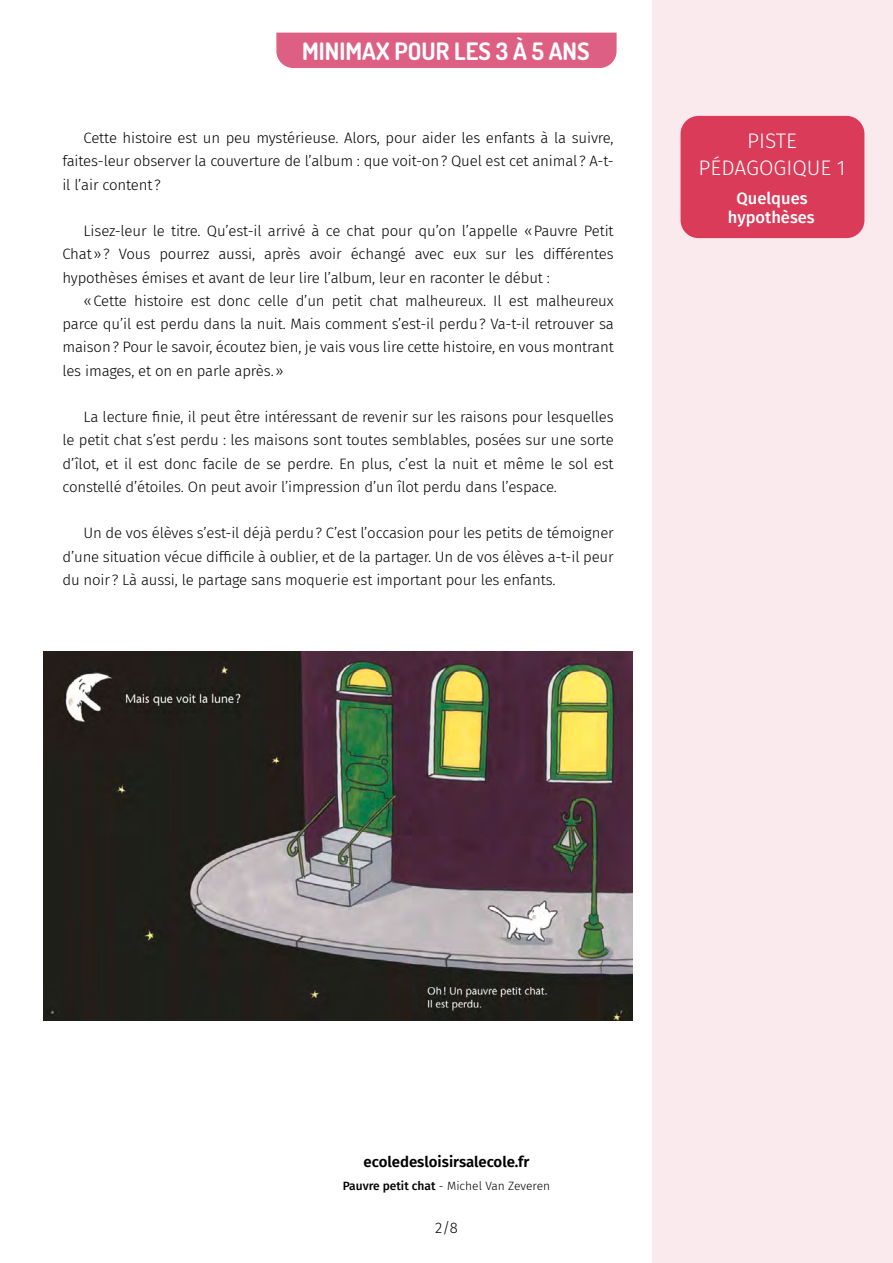
<style>
.page{position:relative;width:893px;height:1263px;background:#fff}
.page>*{position:absolute;margin:0;border:0;box-sizing:border-box;transform-origin:0 0}
.t1{font:700 24px "Dosis";color:#fff}
.t2{font:300 21px/27px "Fira Sans";color:#fff;text-align:center}
.t3{font:500 16.5px/19.8px "Fira Sans";color:#fff;text-align:center}
.t4{font:300 15px/23.2px "Fira Sans";letter-spacing:-.01em;color:#000;text-align:justify}
.t5{font:600 15px "Fira Sans";color:#000}
.t6{font:300 12px "Fira Sans";color:#000}
.s1{font-weight:500}
</style>
<div class="page">
<div style="left:652px;top:0;width:241px;height:1263px;background:#faeaee"></div>
<div style="left:276px;top:33px;width:341px;height:35px;background:#de5f84"></div>
<div style="left:680px;top:116px;width:184px;height:122px;background:#da3b59;border-radius:18px"></div>
<img style="left:44px;top:651px;width:588px;height:369px">
<h1 class="t1" style="left:302px;top:35px;width:289px">MINIMAX POUR LES 3 À 5 ANS</h1>
<p class="t4" style="left:62px;top:126px;width:553px;text-indent:21px">Cette histoire est un peu mystérieuse. Alors, pour aider les enfants à la suivre, faites-leur observer la couverture de l’album : que voit-on? Quel est cet animal? A-t&shy;il l’air content?</p>
<p class="t4" style="left:62px;top:219px;width:553px;text-indent:21px">Lisez-leur le titre. Qu’est-il arrivé à ce chat pour qu’on l’appelle «Pauvre Petit Chat»? Vous pourrez aussi, après avoir échangé avec eux sur les différentes hypothèses émises et avant de leur lire l’album, leur en raconter le début :</p>
<p class="t4" style="left:62px;top:289px;width:553px;text-indent:21px">«Cette histoire est donc celle d’un petit chat malheureux. Il est malheureux parce qu’il est perdu dans la nuit. Mais comment s’est-il perdu? Va-t-il retrouver sa maison? Pour le savoir, écoutez bien, je vais vous lire cette histoire, en vous montrant les images, et on en parle après.»</p>
<p class="t4" style="left:62px;top:405px;width:553px;text-indent:21px">La lecture finie, il peut être intéressant de revenir sur les raisons pour lesquelles le petit chat s’est perdu : les maisons sont toutes semblables, posées sur une sorte d’îlot, et il est donc facile de se perdre. En plus, c’est la nuit et même le sol est constellé d’étoiles. On peut avoir l’impression d’un îlot perdu dans l’espace.</p>
<p class="t4" style="left:62px;top:521px;width:553px;text-indent:21px">Un de vos élèves s’est-il déjà perdu? C’est l’occasion pour les petits de témoigner d’une situation vécue difficile à oublier, et de la partager. Un de vos élèves a-t-il peur du noir? Là aussi, le partage sans moquerie est important pour les enfants.</p>
<h2 class="t2" style="left:699px;top:127px;width:148px">PISTE<br>PÉDAGOGIQUE 1</h2>
<p class="t3" style="left:728px;top:187px;width:88px">Quelques hypothèses</p>
<p class="t5" style="left:364px;top:1149px;width:167px">ecoledesloisirsalecole.fr</p>
<p class="t6" style="left:343px;top:1177px;width:209px"><span class="s1">Pauvre petit chat</span> - Michel Van Zeveren</p>
<p class="t4" style="left:435px;top:1216px;width:24px">2/8</p>
</div>
